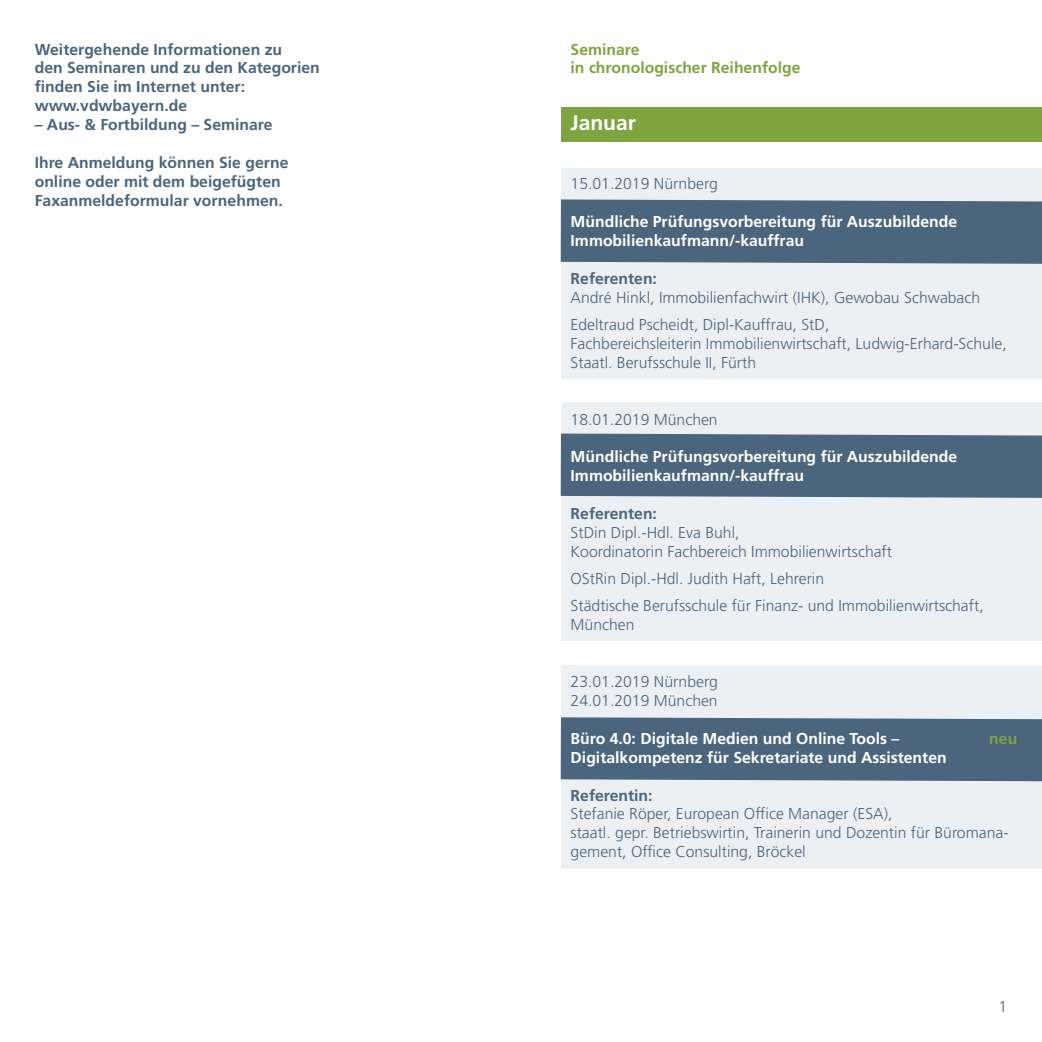
<style>
.page{position:relative;width:1042px;height:1042px;background:#fff}
.page>*{position:absolute;margin:0;border:0;box-sizing:border-box;transform-origin:0 0}
.t1{font:700 21px "Frutiger";color:#fff}
.t2{font:300 15.75px/18.9px "Frutiger";color:#4a657c}
.t3{font:700 15.75px/18.9px "Frutiger";color:#4a657c}
.t4{font:700 15.75px/18.9px "Frutiger";color:#fff}
.t5{font:700 15.75px/18.9px "Frutiger";color:#7ea441}
</style>
<div class="page">
<div style="left:561px;top:168px;width:481px;height:211px;background:#edf0f2"></div>
<div style="left:561px;top:107px;width:481px;height:34px;background:#7ea441"></div>
<div style="left:561px;top:199px;width:481px;height:65px;background:#4a657c"></div>
<div style="left:561px;top:402px;width:481px;height:239px;background:#edf0f2"></div>
<div style="left:561px;top:433px;width:481px;height:65px;background:#4a657c"></div>
<div style="left:561px;top:665px;width:481px;height:204px;background:#edf0f2"></div>
<div style="left:561px;top:717px;width:481px;height:64px;background:#4a657c"></div>
<p class="t3" style="left:35px;top:41px;width:287px">Weitergehende Informationen zu<br>den Seminaren und zu den Kategorien finden Sie im Internet unter: www.vdwbayern.de</p>
<p class="t3" style="left:35px;top:116px;width:239px">– Aus- &amp; Fortbildung – Seminare</p>
<p class="t3" style="left:35px;top:154px;width:255px">Ihre Anmeldung können Sie gerne online oder mit dem beigefügten<br>Faxanmeldeformular vornehmen.</p>
<p class="t5" style="left:570px;top:41px;width:231px">Seminare<br>in chronologischer Reihenfolge</p>
<h1 class="t1" style="left:570px;top:114px;width:67px">Januar</h1>
<p class="t2" style="left:570px;top:176px;width:149px">15.01.2019 Nürnberg</p>
<p class="t4" style="left:570px;top:213px;width:388px">Mündliche Prüfungsvorbereitung für Auszubildende<br>Immobilienkaufmann/-kauffrau</p>
<p class="t3" style="left:570px;top:270px;width:88px">Referenten:</p>
<p class="t2" style="left:570px;top:285px;width:411px;line-height:27.3px">André Hinkl, Immobilienfachwirt (IHK), Gewobau Schwabach<br>Edeltraud Pscheidt, Dipl-Kauffrau, StD,</p>
<p class="t2" style="left:570px;top:335px;width:438px">Fachbereichsleiterin Immobilienwirtschaft, Ludwig-Erhard-Schule,<br>Staatl. Berufsschule II, Fürth</p>
<p class="t2" style="left:570px;top:411px;width:149px">18.01.2019 München</p>
<p class="t4" style="left:570px;top:449px;width:388px">Mündliche Prüfungsvorbereitung für Auszubildende<br>Immobilienkaufmann/-kauffrau</p>
<p class="t3" style="left:570px;top:505px;width:88px">Referenten:</p>
<p class="t2" style="left:570px;top:524px;width:323px">StDin Dipl.-Hdl. Eva Buhl,<br>Koordinatorin Fachbereich Immobilienwirtschaft</p>
<p class="t2" style="left:570px;top:566px;width:415px;line-height:27.3px">OStRin Dipl.-Hdl. Judith Haft, Lehrerin<br>Städtische Berufsschule für Finanz- und Immobilienwirtschaft,</p>
<p class="t2" style="left:570px;top:617px;width:65px">München</p>
<p class="t2" style="left:570px;top:673px;width:149px">23.01.2019 Nürnberg<br>24.01.2019 München</p>
<p class="t4" style="left:570px;top:730px;width:330px">Büro 4.0: Digitale Medien und Online Tools –</p>
<p class="t5" style="left:989px;top:730px;width:30px">neu</p>
<p class="t4" style="left:570px;top:749px;width:378px">Digitalkompetenz für Sekretariate und Assistenten</p>
<p class="t3" style="left:570px;top:787px;width:83px">Referentin:</p>
<p class="t2" style="left:570px;top:806px;width:439px">Stefanie Röper, European Office Manager (ESA),<br>staatl. gepr. Betriebswirtin, Trainerin und Dozentin für Büromana&shy;gement, Office Consulting, Bröckel</p>
<p class="t2" style="left:998px;top:998px;width:10px">1</p>
</div>
